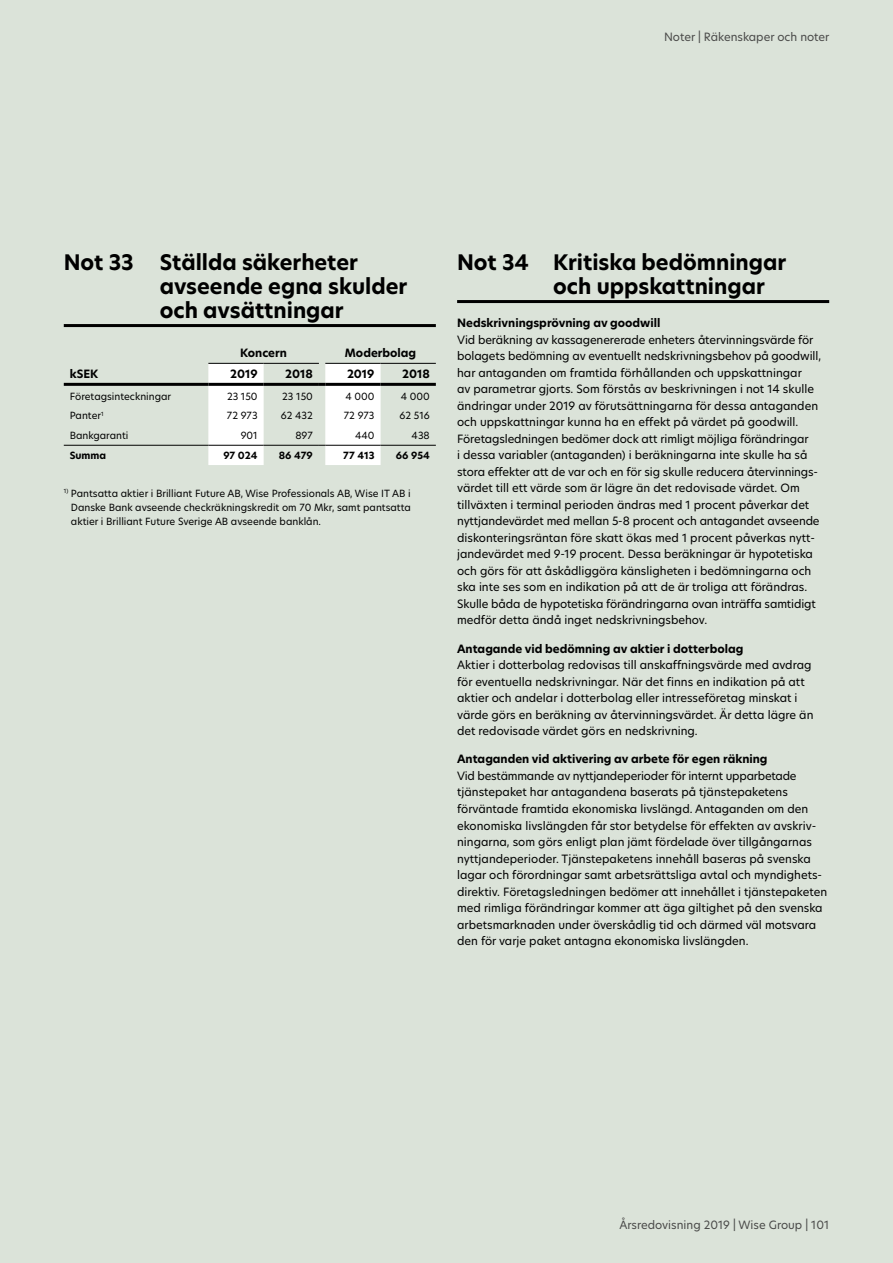
<style>
.page{position:relative;width:893px;height:1263px;background:#dbe3d9}
.page>*{position:absolute;margin:0;border:0;box-sizing:border-box;transform-origin:0 0}
.t1{font:700 21px/24px "Hero New";color:#000}
.t2{font:11.25px/16.5px "Hero New";color:#000}
.t3{font:700 11.25px "Hero New";color:#000}
.t4{font:11.25px "Hero New";color:#4a4a49}
.t5{font:9.75px/14.2px "Hero New";color:#000;text-align:justify}
.t6{font:700 9.75px "Hero New";color:#000}
</style>
<div class="page">
<hr style="left:64px;top:324px;width:372px;height:3px;background:#000">
<hr style="left:64px;top:383px;width:144px;height:3px;background:#000">
<hr style="left:381px;top:383px;width:55px;height:3px;background:#000">
<hr style="left:381px;top:363px;width:55px;height:1px;background:#000">
<hr style="left:64px;top:445px;width:144px;height:1px;background:#000">
<svg style="left:208px;top:363px;width:173px;height:102px"></svg>
<hr style="left:325px;top:445px;width:56px;height:1px;background:#000">
<hr style="left:381px;top:445px;width:55px;height:1px;background:#000">
<hr style="left:457px;top:300px;width:372px;height:3px;background:#000">
<p class="t4" style="left:664px;top:29px;width:167px">Noter | Räkenskaper och noter</p>
<h1 class="t1" style="left:160px;top:250px;width:249px;text-indent:-96px">Not 33 Ställda säkerheter avseende egna skulder och avsättningar</h1>
<p class="t3" style="left:240px;top:346px;width:48px">Koncern</p>
<p class="t3" style="left:345px;top:346px;width:73px">Moderbolag</p>
<p class="t3" style="left:70px;top:367px;width:30px">kSEK</p>
<p class="t3" style="left:230px;top:367px;width:29px">2019</p>
<p class="t3" style="left:285px;top:367px;width:29px">2018</p>
<p class="t3" style="left:347px;top:367px;width:29px">2019</p>
<p class="t3" style="left:402px;top:367px;width:29px">2018</p>
<p class="t5" style="left:70px;top:389px;width:103px">Företagsinteckningar</p>
<p class="t5" style="left:227px;top:389px;width:32px">23 150</p>
<p class="t5" style="left:282px;top:389px;width:32px">23 150</p>
<p class="t5" style="left:346px;top:389px;width:30px">4 000</p>
<p class="t5" style="left:401px;top:389px;width:30px">4 000</p>
<p class="t5" style="left:70px;top:409px;width:35px">Panter<sup>1</sup></p>
<p class="t5" style="left:227px;top:409px;width:32px">72 973</p>
<p class="t5" style="left:281px;top:409px;width:34px">62 432</p>
<p class="t5" style="left:344px;top:409px;width:32px">72 973</p>
<p class="t5" style="left:400px;top:409px;width:32px">62 516</p>
<p class="t5" style="left:70px;top:428px;width:60px">Bankgaranti</p>
<p class="t5" style="left:241px;top:428px;width:18px">901</p>
<p class="t5" style="left:295px;top:428px;width:19px">897</p>
<p class="t5" style="left:355px;top:428px;width:21px">440</p>
<p class="t5" style="left:412px;top:428px;width:20px">438</p>
<p class="t6" style="left:70px;top:449px;width:38px">Summa</p>
<p class="t6" style="left:223px;top:449px;width:36px">97 024</p>
<p class="t6" style="left:279px;top:449px;width:36px">86 479</p>
<p class="t6" style="left:343px;top:449px;width:33px">77 413</p>
<p class="t6" style="left:396px;top:449px;width:35px">66 954</p>
<p class="t5" style="left:71px;top:486px;width:341px;text-indent:-7px"><sup>1)</sup> Pantsatta aktier i Brilliant Future AB, Wise Professionals AB, Wise IT AB i Danske Bank avseende checkräkningskredit om 70 Mkr, samt pantsatta aktier i Brilliant Future Sverige AB avseende banklån.</p>
<h1 class="t1" style="left:553px;top:250px;width:235px;text-indent:-96px">Not 34 Kritiska bedömningar och uppskattningar</h1>
<p class="t3" style="left:457px;top:316px;width:205px">Nedskrivningsprövning av goodwill</p>
<p class="t2" style="left:457px;top:331px;width:365px">Vid beräkning av kassagenererade enheters återvinningsvärde för bolagets bedömning av eventuellt nedskrivningsbehov på goodwill, har antaganden om framtida förhållanden och uppskattningar<br>av parametrar gjorts. Som förstås av beskrivningen i not 14 skulle ändringar under 2019 av förutsättningarna för dessa antaganden och uppskattningar kunna ha en effekt på värdet på goodwill.<br>Företagsledningen bedömer dock att rimligt möjliga förändringar<br>i dessa variabler (antaganden) i beräkningarna inte skulle ha så stora effekter att de var och en för sig skulle reducera återvinnings&shy;värdet till ett värde som är lägre än det redovisade värdet. Om tillväxten i terminal perioden ändras med 1 procent påverkar det nyttjandevärdet med mellan 5-8 procent och antagandet avseende diskonteringsräntan före skatt ökas med 1 procent påverkas nytt&shy;jandevärdet med 9-19 procent. Dessa beräkningar är hypotetiska och görs för att åskådliggöra känsligheten i bedömningarna och ska inte ses som en indikation på att de är troliga att förändras.<br>Skulle båda de hypotetiska förändringarna ovan inträffa samtidigt medför detta ändå inget nedskrivningsbehov.</p>
<p class="t3" style="left:457px;top:641px;width:288px">Antagande vid bedömning av aktier i dotterbolag</p>
<p class="t2" style="left:457px;top:657px;width:358px">Aktier i dotterbolag redovisas till anskaffningsvärde med avdrag för eventuella nedskrivningar. När det finns en indikation på att aktier och andelar i dotterbolag eller intresseföretag minskat i värde görs en beräkning av återvinningsvärdet. Är detta lägre än det redovisade värdet görs en nedskrivning.</p>
<p class="t3" style="left:457px;top:752px;width:312px">Antaganden vid aktivering av arbete för egen räkning</p>
<p class="t2" style="left:457px;top:767px;width:372px">Vid bestämmande av nyttjandeperioder för internt upparbetade tjänstepaket har antagandena baserats på tjänstepaketens förväntade framtida ekonomiska livslängd. Antaganden om den ekonomiska livslängden får stor betydelse för effekten av avskriv&shy;ningarna, som görs enligt plan jämt fördelade över tillgångarnas nyttjandeperioder. Tjänstepaketens innehåll baseras på svenska lagar och förordningar samt arbetsrättsliga avtal och myndighets&shy;direktiv. Företagsledningen bedömer att innehållet i tjänstepaketen med rimliga förändringar kommer att äga giltighet på den svenska arbetsmarknaden under överskådlig tid och därmed väl motsvara den för varje paket antagna ekonomiska livslängden.</p>
<p class="t4" style="left:619px;top:1218px;width:211px">Årsredovisning 2019 | Wise Group | 101</p>
</div>
